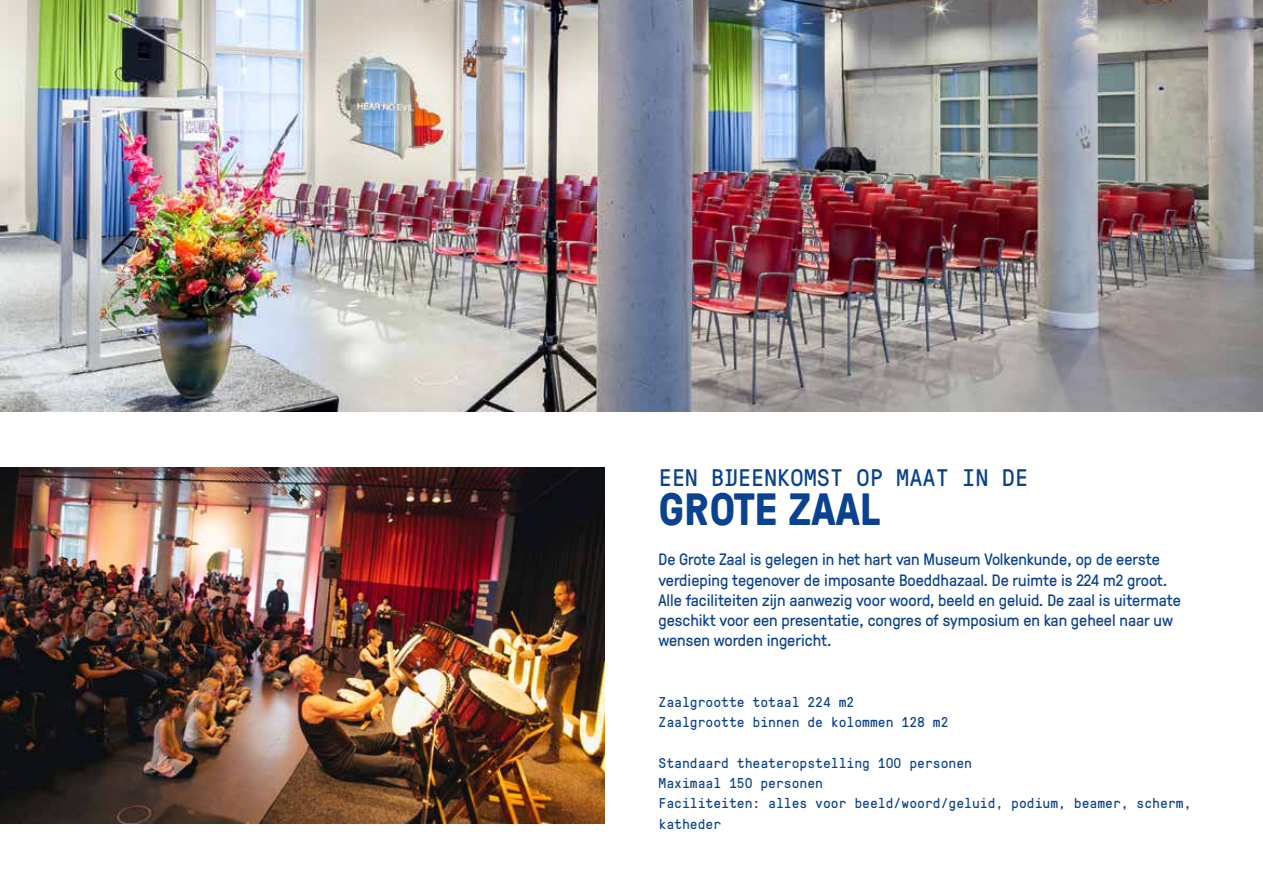
<style>
.page{position:relative;width:1263px;height:893px;background:#fff}
.page>*{position:absolute;margin:0;border:0;box-sizing:border-box;transform-origin:0 0}
.t1{font:700 45px "GT Pressura";color:#0b428f}
.t2{font:24px "GT Pressura Mono";color:#0b428f}
.t3{font:16.5px/20.2px "GT Pressura";color:#0b428f}
.t4{font:14.25px/20.2px "GT Pressura Mono";color:#0b428f}
</style>
<div class="page">
<img style="left:0;top:0;width:1263px;height:411px">
<img style="left:0;top:468px;width:604px;height:355px">
<h2 class="t2" style="left:658px;top:460px;width:371px">een bijeenkomst op maat in de</h2>
<h1 class="t1" style="left:658px;top:476px;width:223px">GROTE ZAAL</h1>
<p class="t3" style="left:658px;top:548px;width:524px">De Grote Zaal is gelegen in het hart van Museum Volkenkunde, op de eerste verdieping tegenover de imposante Boeddhazaal. De ruimte is 224 m2 groot.<br>Alle faciliteiten zijn aanwezig voor woord, beeld en geluid. De zaal is uitermate geschikt voor een presentatie, congres of symposium en kan geheel naar uw wensen worden ingericht.</p>
<p class="t4" style="left:658px;top:691px;width:291px">Zaalgrootte totaal 224 m2<br>Zaalgrootte binnen de kolommen 128 m2</p>
<p class="t4" style="left:658px;top:752px;width:534px">Standaard theateropstelling 100 personen<br>Maximaal 150 personen<br>Faciliteiten: alles voor beeld/woord/geluid, podium, beamer, scherm, katheder</p>
</div>
